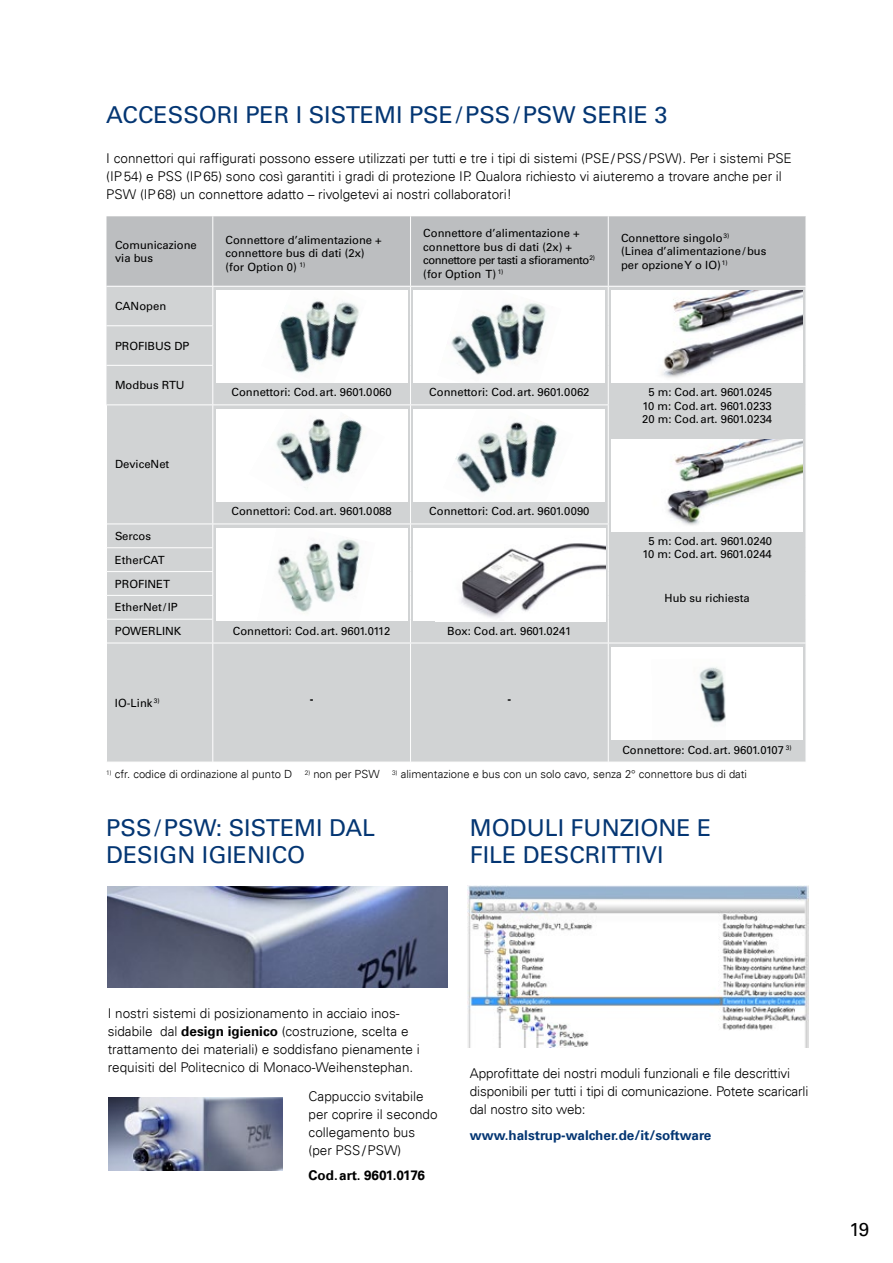
<style>
.page{position:relative;width:893px;height:1263px;background:#fff}
.page>*{position:absolute;margin:0;border:0;box-sizing:border-box;transform-origin:0 0}
.t1{font:23.25px/27.9px "Univers LT Std";color:#043673}
.t2{font:18.75px "Univers LT Std";color:#000}
.t3{font:300 13.5px/18px "Univers LT";color:#000}
.t4{font:700 13.5px "Univers LT";color:#043673}
.t5{font:700 13.5px "Univers LT";letter-spacing:-.01em;color:#000}
.t6{font:11.25px/13.5px "Univers LT Std";color:#000}
.t7{font:300 11.25px "Univers LT";color:#000}
.t8{font:700 11.25px "Univers LT";color:#000}
.s1{font-weight:700}
</style>
<div class="page">
<img style="left:468px;top:885px;width:340px;height:162px">
<img style="left:108px;top:886px;width:339px;height:101px">
<img style="left:108px;top:1097px;width:175px;height:74px">
<div style="left:106px;top:216px;width:700px;height:70px;background:#bcbec0"></div>
<div style="left:106px;top:287px;width:700px;height:475px;background:#d1d3d4"></div>
<hr style="left:212px;top:216px;width:1px;height:70px;background:#fff">
<hr style="left:410px;top:216px;width:1px;height:70px;background:#fff">
<hr style="left:608px;top:216px;width:1px;height:70px;background:#fff">
<hr style="left:212px;top:287px;width:1px;height:38px;background:#fff">
<hr style="left:410px;top:287px;width:1px;height:39px;background:#fff">
<hr style="left:608px;top:287px;width:1px;height:39px;background:#fff">
<hr style="left:410px;top:326px;width:1px;height:39px;background:#fff">
<hr style="left:608px;top:326px;width:1px;height:39px;background:#fff">
<hr style="left:410px;top:365px;width:1px;height:39px;background:#fff">
<hr style="left:608px;top:365px;width:1px;height:39px;background:#fff">
<hr style="left:106px;top:325px;width:107px;height:1px;background:#fff">
<hr style="left:212px;top:326px;width:1px;height:39px;background:#fff">
<hr style="left:106px;top:365px;width:107px;height:1px;background:#fff">
<hr style="left:212px;top:366px;width:1px;height:38px;background:#fff">
<hr style="left:106px;top:404px;width:107px;height:1px;background:#fff">
<hr style="left:213px;top:404px;width:198px;height:1px;background:#fff">
<hr style="left:212px;top:405px;width:1px;height:119px;background:#fff">
<hr style="left:411px;top:404px;width:198px;height:1px;background:#fff">
<hr style="left:410px;top:405px;width:1px;height:119px;background:#fff">
<hr style="left:608px;top:405px;width:1px;height:119px;background:#fff">
<hr style="left:106px;top:405px;width:1px;height:119px;background:#fff">
<hr style="left:107px;top:524px;width:106px;height:1px;background:#fff">
<hr style="left:213px;top:524px;width:198px;height:1px;background:#fff">
<hr style="left:411px;top:524px;width:198px;height:1px;background:#fff">
<svg style="left:608px;top:524px;width:1px;height:119px"></svg>
<hr style="left:410px;top:643px;width:1px;height:119px;background:#fff">
<hr style="left:608px;top:643px;width:1px;height:119px;background:#fff">
<svg style="left:106px;top:524px;width:1px;height:119px"></svg>
<hr style="left:106px;top:643px;width:1px;height:119px;background:#fff">
<svg style="left:410px;top:525px;width:1px;height:118px"></svg>
<hr style="left:107px;top:547px;width:106px;height:1px;background:#fff">
<hr style="left:107px;top:571px;width:106px;height:1px;background:#fff">
<hr style="left:107px;top:595px;width:106px;height:1px;background:#fff">
<svg style="left:212px;top:524px;width:1px;height:119px"></svg>
<hr style="left:107px;top:619px;width:105px;height:1px;background:#fff">
<hr style="left:107px;top:643px;width:106px;height:1px;background:#fff">
<hr style="left:213px;top:643px;width:198px;height:1px;background:#fff">
<hr style="left:411px;top:643px;width:197px;height:1px;background:#fff">
<hr style="left:608px;top:643px;width:198px;height:1px;background:#fff">
<hr style="left:212px;top:643px;width:1px;height:119px;background:#fff">
<div style="left:216px;top:291px;width:191px;height:92px;background:#fff"></div>
<img style="left:279px;top:301px;width:80px;height:72px">
<div style="left:414px;top:291px;width:191px;height:92px;background:#fff"></div>
<img style="left:451px;top:303px;width:95px;height:72px">
<div style="left:611px;top:290px;width:192px;height:93px;background:#fff"></div>
<img style="left:661px;top:290px;width:142px;height:88px">
<div style="left:611px;top:439px;width:192px;height:92px;background:#fff"></div>
<img style="left:667px;top:439px;width:136px;height:87px">
<div style="left:216px;top:410px;width:191px;height:92px;background:#fff"></div>
<img style="left:276px;top:418px;width:87px;height:70px">
<div style="left:414px;top:410px;width:191px;height:92px;background:#fff"></div>
<img style="left:455px;top:421px;width:102px;height:72px">
<div style="left:216px;top:529px;width:191px;height:92px;background:#fff"></div>
<img style="left:277px;top:539px;width:83px;height:75px">
<div style="left:414px;top:529px;width:191px;height:92px;background:#fff"></div>
<img style="left:461px;top:543px;width:144px;height:75px">
<div style="left:611px;top:648px;width:192px;height:92px;background:#fff"></div>
<img style="left:699px;top:667px;width:27px;height:56px">
<h1 class="t1" style="left:106px;top:101px;width:17px">Access</h1>
<h1 class="t1" style="left:199px;top:101px;width:470px">ori per i sistemi PSE/PSS/PSW SERIE 3</h1>
<p class="t3" style="left:106px;top:149px;width:687px">I connettori qui raffigurati possono essere utilizzati per tutti e tre i tipi di sistemi (PSE/PSS/PSW). Per i sistemi PSE (IP54) e PSS (IP65) sono così garantiti i gradi di protezione IP. Qualora richiesto vi aiuteremo a trovare anche per il<br>PSW (IP68) un connettore adatto – rivolgetevi ai nostri collaboratori!</p>
<p class="t6" style="left:115px;top:238px;width:83px">Comunicazione via bus</p>
<p class="t6" style="left:226px;top:233px;width:158px">Connettore d’alimentazione + connettore bus di dati (2x) (for Option 0) <sup>1)</sup></p>
<p class="t6" style="left:423px;top:227px;width:173px">Connettore d’alimentazione + connettore bus di dati (2x) + connettore per tasti a sfioramento<sup>2) </sup>(for Option T) <sup>1)</sup></p>
<p class="t6" style="left:621px;top:231px;width:147px">Connettore singolo<sup>3)<br></sup>(Linea d’alimentazione/bus per opzione Y o IO)<sup>1)</sup></p>
<p class="t6" style="left:115px;top:299px;width:53px">CANopen</p>
<p class="t6" style="left:115px;top:339px;width:76px">Profibus DP</p>
<p class="t6" style="left:115px;top:378px;width:55px">Modbus RTU</p>
<p class="t6" style="left:115px;top:458px;width:56px">DeviceN et</p>
<p class="t6" style="left:115px;top:529px;width:38px">Sercos</p>
<p class="t6" style="left:115px;top:548px;width:44px;line-height:23.9px">EtherCAT<br>PROFIN</p>
<p class="t6" style="left:115px;top:572px;width:64px;line-height:23.9px;text-indent:41px">ET<br>EtherNet/ I P<br>POWERLIN</p>
<p class="t6" style="left:174px;top:624px;width:9px">K</p>
<p class="t6" style="left:232px;top:386px;width:162px">Connettori: Cod.art. 9601.0060</p>
<p class="t6" style="left:429px;top:386px;width:162px">Connettori: Cod.art. 9601.0062</p>
<p class="t6" style="left:642px;top:386px;width:132px;text-align:center">5 m: Cod.art. 9601.0245<br>10 m: Cod.art. 9601.0233<br>20 m: Cod.art. 9601.0234</p>
<p class="t6" style="left:232px;top:505px;width:162px">Connettori: Cod.art. 9601.0088</p>
<p class="t6" style="left:429px;top:505px;width:162px">Connettori: Cod.art. 9601.0090</p>
<p class="t6" style="left:233px;top:624px;width:159px">Connettori: Cod.art. 9601.0112</p>
<p class="t6" style="left:447px;top:624px;width:126px">Box: Cod.art. 9601.0241</p>
<p class="t6" style="left:642px;top:534px;width:131px;text-align:center">5 m: Cod.art. 9601.0240<br>10 m: Cod.art. 9601.0244</p>
<p class="t6" style="left:665px;top:591px;width:87px">Hub su richiesta</p>
<p class="t6" style="left:115px;top:696px;width:46px">IO-Link <sup>3)</sup></p>
<p class="t8" style="left:310px;top:692px;width:5px">-</p>
<p class="t8" style="left:507px;top:692px;width:5px">-</p>
<p class="t6" style="left:622px;top:743px;width:171px">Connettore: Cod.art. 9601.0107 <sup>3)</sup></p>
<p class="t7" style="left:106px;top:767px;width:642px"><sup>1)</sup> cfr. codice di ordinazione al punto D <sup>2)</sup> non per PSW <sup>3)</sup> alimentazione e bus con un solo cavo, senza 2° connettore bus di dati</p>
<h1 class="t1" style="left:106px;top:813px;width:270px">PSS/PSW: s istemi dal design igienico</h1>
<h1 class="t1" style="left:470px;top:813px;width:240px">Moduli funzione e file desc</h1>
<h1 class="t1" style="left:585px;top:841px;width:80px">rittivi</h1>
<p class="t3" style="left:108px;top:1004px;width:314px">I nostri sistemi di posizionamento in acciaio inos&shy;sidabile dal <span class="s1">design igienico</span> (costruzione, scelta e trattamento dei materiali) e soddisfano pienamente i requisiti del Politecnico di Monaco-Weihenstephan.</p>
<p class="t3" style="left:309px;top:1087px;width:131px">Cappuccio svitabile per coprire il secondo collegamento bus (per PSS/PSW)</p>
<p class="t5" style="left:309px;top:1167px;width:118px">Cod.art. 9601.0176</p>
<p class="t3" style="left:470px;top:1064px;width:340px">Approfittate dei nostri moduli funzionali e file descrittivi disponibili per tutti i tipi di comunicazione. Potete scaricarli dal nostro sito web:</p>
<p class="t4" style="left:470px;top:1127px;width:243px">www.halstrup-walcher.de/it/software</p>
<h2 class="t2" style="left:849px;top:1218px;width:21px">19</h2>
</div>
